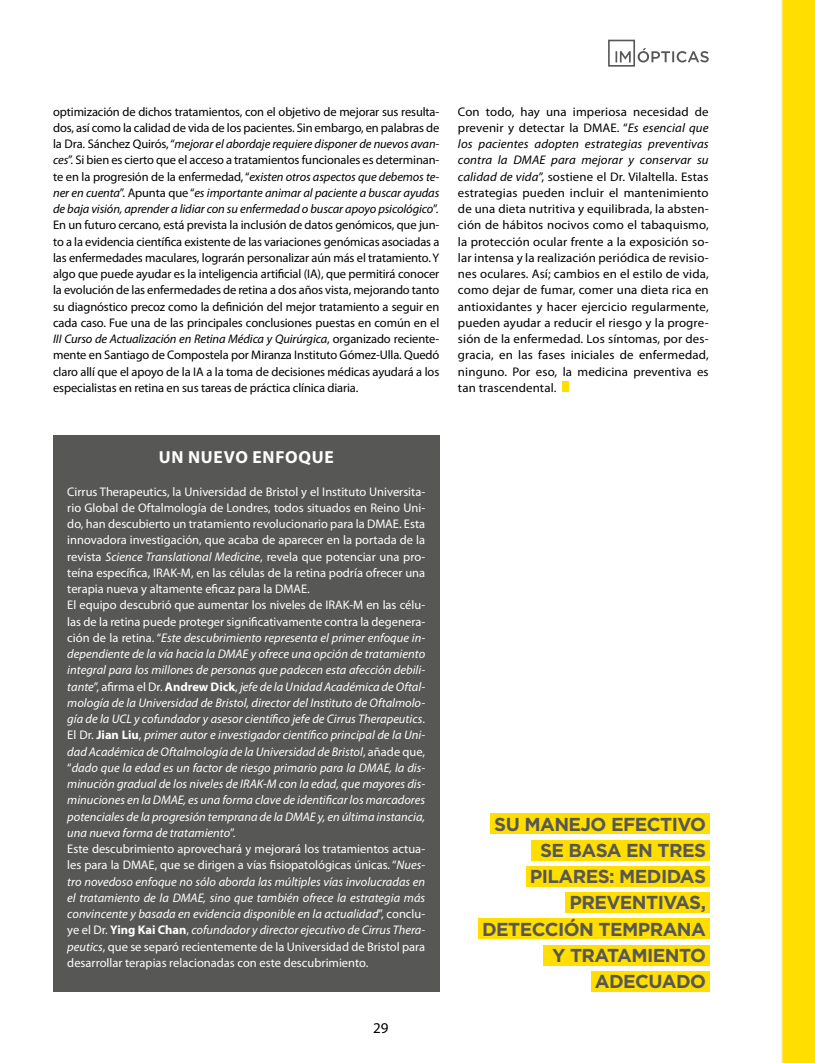
<style>
.page{position:relative;width:815px;height:1063px;background:#fff}
.page>*{position:absolute;margin:0;border:0;box-sizing:border-box;transform-origin:0 0}
.t1{font:700 18.75px/26.2px "Gotham";letter-spacing:-.03em;color:#575756;text-align:right}
.t2{font:700 17.5px "Myriad Pro";letter-spacing:.04em;color:#fff}
.t3{font:15px "Myriad Pro";color:#000}
.t4{font:12.5px/16.2px "Myriad Pro";letter-spacing:-.005em;color:#000;text-align:justify}
.t5{font:italic 12.5px/16.2px "Myriad Pro";color:#fff}
.s1{font-style:italic}
.s2{font-style:normal}
.s3{font-weight:700;font-style:normal}
</style>
<div class="page">
<svg style="left:608px;top:40px;width:101px;height:27px"></svg>
<div style="left:781px;top:0;width:34px;height:1063px;background:#ffde00"></div>
<div style="left:53px;top:436px;width:386px;height:556px;background:#575756"></div>
<div style="left:490px;top:813px;width:220px;height:21px;background:#ffde00"></div>
<div style="left:531px;top:840px;width:179px;height:20px;background:#ffde00"></div>
<div style="left:526px;top:866px;width:184px;height:21px;background:#ffde00"></div>
<div style="left:565px;top:892px;width:145px;height:21px;background:#ffde00"></div>
<div style="left:478px;top:918px;width:232px;height:21px;background:#ffde00"></div>
<div style="left:543px;top:945px;width:167px;height:20px;background:#ffde00"></div>
<div style="left:591px;top:971px;width:119px;height:21px;background:#ffde00"></div>
<div style="left:562px;top:382px;width:6px;height:10px;background:#ffde00"></div>
<p class="t4" style="left:53px;top:103px;width:388px">optimización de dichos tratamientos, con el objetivo de mejorar sus resulta&shy;dos, así como la calidad de vida de los pacientes. Sin embargo, en palabras de la Dra. Sánchez Quirós, “<span class="s1">mejorar el abordaje requiere disponer de nuevos avan&shy;ces</span>”. Si bien es cierto que el acceso a tratamientos funcionales es determinan&shy;te en la progresión de la enfermedad, “<span class="s1">existen otros aspectos que debemos te&shy;ner en cuenta</span>”. Apunta que “<span class="s1">es importante animar al paciente a buscar ayudas de baja visión, aprender a lidiar con su enfermedad o buscar apoyo psicológico</span>”.<br>En un futuro cercano, está prevista la inclusión de datos genómicos, que jun&shy;to a la evidencia científica existente de las variaciones genómicas asociadas a las enfermedades maculares, lograrán personalizar aún más el tratamiento. Y algo que puede ayudar es la inteligencia artificial (IA), que permitirá conocer la evolución de las enfermedades de retina a dos años vista, mejorando tanto su diagnóstico precoz como la definición del mejor tratamiento a seguir en cada caso. Fue una de las principales conclusiones puestas en común en el <span class="s1">III Curso de Actualización en Retina Médica y Quirúrgica</span>, organizado reciente&shy;mente en Santiago de Compostela por Miranza Instituto Gómez-Ulla. Quedó claro allí que el apoyo de la IA a la toma de decisiones médicas ayudará a los especialistas en retina en sus tareas de práctica clínica diaria.</p>
<p class="t4" style="left:458px;top:103px;width:252px">Con todo, hay una imperiosa necesidad de prevenir y detectar la DMAE. “<span class="s1">Es esencial que los pacientes adopten estrategias preventivas contra la DMAE para mejorar y conservar su calidad de vida</span>”, sostiene el Dr. Vilaltella. Estas estrategias pueden incluir el mantenimiento de una dieta nutritiva y equilibrada, la absten&shy;ción de hábitos nocivos como el tabaquismo, la protección ocular frente a la exposición so&shy;lar intensa y la realización periódica de revisio&shy;nes oculares. Así; cambios en el estilo de vida, como dejar de fumar, comer una dieta rica en antioxidantes y hacer ejercicio regularmente, pueden ayudar a reducir el riesgo y la progre&shy;sión de la enfermedad. Los síntomas, por des&shy;gracia, en las fases iniciales de enfermedad, ninguno. Por eso, la medicina preventiva es tan trascendental.</p>
<h2 class="t2" style="left:159px;top:446px;width:176px">UN NUEVO ENFOQUE</h2>
<p class="t5" style="left:67px;top:483px;width:359px"><span class="s2">Cirrus Therapeutics, la Universidad de Bristol y el Instituto Universita&shy;rio Global de Oftalmología de Londres, todos situados en Reino Uni&shy;do, han descubierto un tratamiento revolucionario para la DMAE. Esta innovadora investigación, que acaba de aparecer en la portada de la revista</span> Science Translational Medicine<span class="s2">, revela que potenciar una pro&shy;teína específica, IRAK-M, en las células de la retina podría ofrecer una terapia nueva y altamente eficaz para la DMAE.<br>El equipo descubrió que aumentar los niveles de IRAK-M en las célu&shy;las de la retina puede proteger significativamente contra la degenera&shy;ción de la retina. “</span>Este descubrimiento representa el primer enfoque in&shy;dependiente de la vía hacia la DMAE y ofrece una opción de tratamiento integral para los millones de personas que padecen esta afección debili&shy;tante<span class="s2">”, afirma el Dr.</span> <span class="s3">Andrew Dick</span><span class="s2">,</span> jefe de la Unidad Académica de Oftal&shy;mología de la Universidad de Bristol, director del Instituto de Oftalmolo&shy;gía de la UCL y cofundador y asesor científico jefe de Cirrus Therapeutics<span class="s2">.<br>El Dr.</span> <span class="s3">Jian Liu</span><span class="s2">,</span> primer autor e investigador científico principal de la Uni&shy;dad Académica de Oftalmología de la Universidad de Bristol<span class="s2">, añade que, “</span>dado que la edad es un factor de riesgo primario para la DMAE, la dis&shy;minución gradual de los niveles de IRAK-M con la edad, que mayores dis&shy;minuciones en la DMAE, es una forma clave de identificar los marcadores potenciales de la progresión temprana de la DMAE y, en última instancia, una nueva forma de tratamiento<span class="s2">”.<br>Este descubrimiento aprovechará y mejorará los tratamientos actua&shy;les para la DMAE, que se dirigen a vías fisiopatológicas únicas. “</span>Nues&shy;tro novedoso enfoque no sólo aborda las múltiples vías involucradas en el tratamiento de la DMAE, sino que también ofrece la estrategia más convincente y basada en evidencia disponible en la actualidad<span class="s2">”, conclu&shy;ye el Dr.</span> <span class="s3">Ying Kai Chan</span><span class="s2">,</span> cofundador y director ejecutivo de Cirrus Thera&shy;peutics<span class="s2">, que se separó recientemente de la Universidad de Bristol para desarrollar terapias relacionadas con este descubrimiento.</span></p>
<p class="t3" style="left:373px;top:1019px;width:17px">29</p>
<h1 class="t1" style="left:482px;top:810px;width:225px">SU MANEJO EFECTIVO<br>SE BASA EN TRES<br>PILARES: MEDIDAS<br>PREVENTIVAS,<br>DETECCIÓN TEMPRANA<br>Y TRATAMIENTO<br>ADECUADO</h1>
</div>
